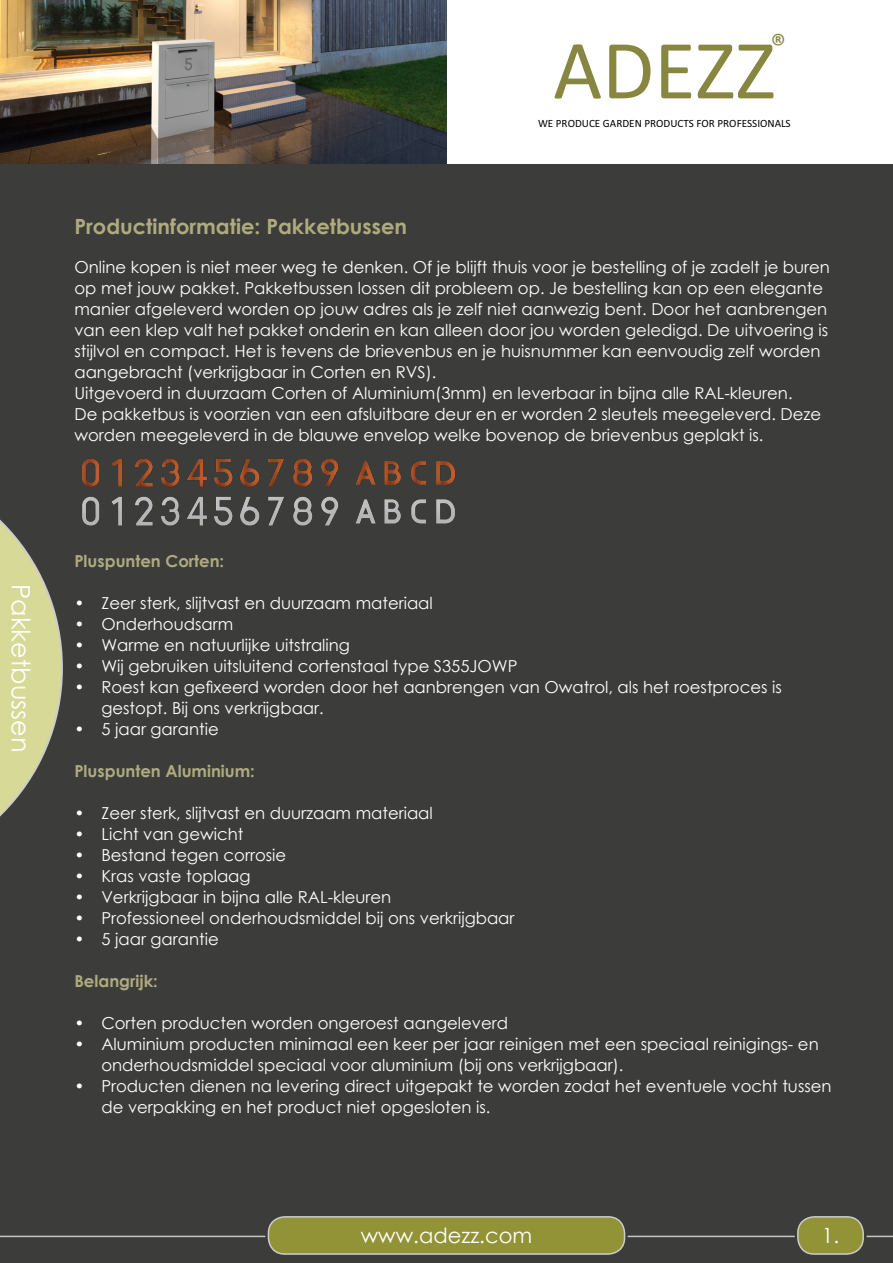
<style>
.page{position:relative;width:893px;height:1263px;background:#3c3c3b}
.page>*{position:absolute;margin:0;border:0;box-sizing:border-box;transform-origin:0 0}
.t1{font:84.9px "Calibri";letter-spacing:-.005em;color:#878742}
.t2{font:30.9px "Calibri";color:#878742}
.t3{font:25.5px "Century Gothic";color:#fff}
.t4{font:700 21px "Century Gothic";color:#afab7e}
.t5{font:21px "Century Gothic";color:#fff}
.t6{font:16.5px/21px "Century Gothic";color:#fff}
.t7{font:700 16.5px "Century Gothic";color:#afab7e}
.t8{font:11.1px "Calibri";color:#010202}
</style>
<div class="page">
<div style="left:446px;top:0;width:447px;height:164px;background:#fff"></div>
<div style="left:268px;top:1217px;width:357px;height:37px;background:#929336;border-radius:16px"></div>
<div style="left:268px;top:1216px;width:357px;height:39px;border:2px solid #ccc;border-radius:16px"></div>
<svg style="left:0;top:519px;width:63px;height:298px"></svg>
<div style="left:798px;top:1217px;width:65px;height:37px;background:#929336;border-radius:16px"></div>
<div style="left:797px;top:1216px;width:67px;height:39px;border:2px solid #ccc;border-radius:16px"></div>
<hr style="left:0;top:1236px;width:265px;height:1px;background:#c6c6c6">
<hr style="left:628px;top:1236px;width:167px;height:1px;background:#c6c6c6">
<svg style="left:867px;top:1236px;width:26px;height:1px"></svg>
<img style="left:0;top:0;width:446px;height:164px">
<img style="left:82px;top:458px;width:18px;height:29px">
<img style="left:82px;top:496px;width:18px;height:30px">
<img style="left:111px;top:458px;width:11px;height:29px">
<img style="left:111px;top:496px;width:11px;height:30px">
<img style="left:135px;top:458px;width:18px;height:29px">
<img style="left:135px;top:496px;width:18px;height:30px">
<img style="left:161px;top:458px;width:19px;height:29px">
<img style="left:161px;top:496px;width:19px;height:30px">
<img style="left:187px;top:458px;width:20px;height:29px">
<img style="left:187px;top:496px;width:20px;height:30px">
<img style="left:214px;top:458px;width:19px;height:29px">
<img style="left:214px;top:496px;width:19px;height:30px">
<img style="left:240px;top:458px;width:20px;height:29px">
<img style="left:240px;top:496px;width:20px;height:30px">
<img style="left:268px;top:458px;width:16px;height:29px">
<img style="left:268px;top:496px;width:16px;height:30px">
<img style="left:293px;top:458px;width:20px;height:29px">
<img style="left:293px;top:496px;width:20px;height:30px">
<img style="left:321px;top:458px;width:18px;height:29px">
<img style="left:321px;top:496px;width:18px;height:30px">
<img style="left:355px;top:461px;width:21px;height:24px">
<img style="left:355px;top:499px;width:21px;height:25px">
<img style="left:384px;top:461px;width:17px;height:24px">
<img style="left:384px;top:499px;width:17px;height:25px">
<img style="left:411px;top:461px;width:15px;height:24px">
<img style="left:411px;top:499px;width:15px;height:25px">
<img style="left:436px;top:461px;width:19px;height:24px">
<img style="left:436px;top:499px;width:19px;height:25px">
<h2 class="t2" style="left:770px;top:23px;width:17px">®</h2>
<h1 class="t1" style="left:553px;top:11px;width:224px">ADEZZ</h1>
<p class="t8" style="left:538px;top:116px;width:254px">WE PRODUCE GARDEN PRODUCTS FOR PROFESSIONALS</p>
<p class="t4" style="left:74px;top:210px;width:334px">Productinformatie: Pakketbussen</p>
<p class="t6" style="left:74px;top:256px;width:757px">Online kopen is niet meer weg te denken. Of je blijft thuis voor je bestelling of je zadelt je buren op met jouw pakket. Pakketbussen lossen dit probleem op. Je bestelling kan op een elegante manier afgeleverd worden op jouw adres als je zelf niet aanwezig bent. Door het aanbrengen van een klep valt het pakket onderin en kan alleen door jou worden geledigd. De uitvoering is stijlvol en compact. Het is tevens de brievenbus en je huisnummer kan eenvoudig zelf worden aangebracht (verkrijgbaar in Corten en RVS).<br>Uitgevoerd in duurzaam Corten of Aluminium(3mm) en leverbaar in bijna alle RAL-kleuren.<br>De pakketbus is voorzien van een afsluitbare deur en er worden 2 sleutels meegeleverd. Deze worden meegeleverd in de blauwe envelop welke bovenop de brievenbus geplakt is.</p>
<h3 class="t3" style="left:39px;top:584px;width:170px;rotate:90deg">Pakketbussen</h3>
<p class="t7" style="left:74px;top:549px;width:151px">Pluspunten Corten:</p>
<p class="t6" style="left:74px;top:592px;width:360px">• Zeer sterk, slijtvast en duurzaam materiaal</p>
<p class="t6" style="left:74px;top:613px;width:160px">• Onderhoudsarm</p>
<p class="t6" style="left:74px;top:634px;width:277px">• Warme en natuurlijke uitstraling</p>
<p class="t6" style="left:74px;top:655px;width:445px">• Wij gebruiken uitsluitend cortenstaal type S355JOWP</p>
<p class="t6" style="left:101px;top:676px;width:682px;text-indent:-27px">• Roest kan gefixeerd worden door het aanbrengen van Owatrol, als het roestproces is gestopt. Bij ons verkrijgbaar.</p>
<p class="t6" style="left:74px;top:718px;width:146px">• 5 jaar garantie</p>
<p class="t7" style="left:74px;top:759px;width:182px">Pluspunten Aluminium:</p>
<p class="t6" style="left:74px;top:802px;width:360px">• Zeer sterk, slijtvast en duurzaam materiaal</p>
<p class="t6" style="left:74px;top:823px;width:171px">• Licht van gewicht</p>
<p class="t6" style="left:74px;top:844px;width:213px">• Bestand tegen corrosie</p>
<p class="t6" style="left:74px;top:865px;width:178px">• Kras vaste toplaag</p>
<p class="t6" style="left:74px;top:886px;width:318px">• Verkrijgbaar in bijna alle RAL-kleuren</p>
<p class="t6" style="left:74px;top:907px;width:442px">• Professioneel onderhoudsmiddel bij ons verkrijgbaar</p>
<p class="t6" style="left:74px;top:928px;width:146px">• 5 jaar garantie</p>
<p class="t7" style="left:74px;top:969px;width:85px">Belangrijk:</p>
<p class="t6" style="left:74px;top:1012px;width:435px">• Corten producten worden ongeroest aangeleverd</p>
<p class="t6" style="left:101px;top:1033px;width:719px;text-indent:-27px">• Aluminium producten minimaal een keer per jaar reinigen met een speciaal reinigings- en onderhoudsmiddel speciaal voor aluminium (bij ons verkrijgbaar).</p>
<p class="t6" style="left:101px;top:1075px;width:732px;text-indent:-27px">• Producten dienen na levering direct uitgepakt te worden zodat het eventuele vocht tussen de verpakking en het product niet opgesloten is.</p>
<p class="t5" style="left:361px;top:1221px;width:173px">www.adezz.com</p>
<p class="t5" style="left:822px;top:1221px;width:19px">1.</p>
</div>
